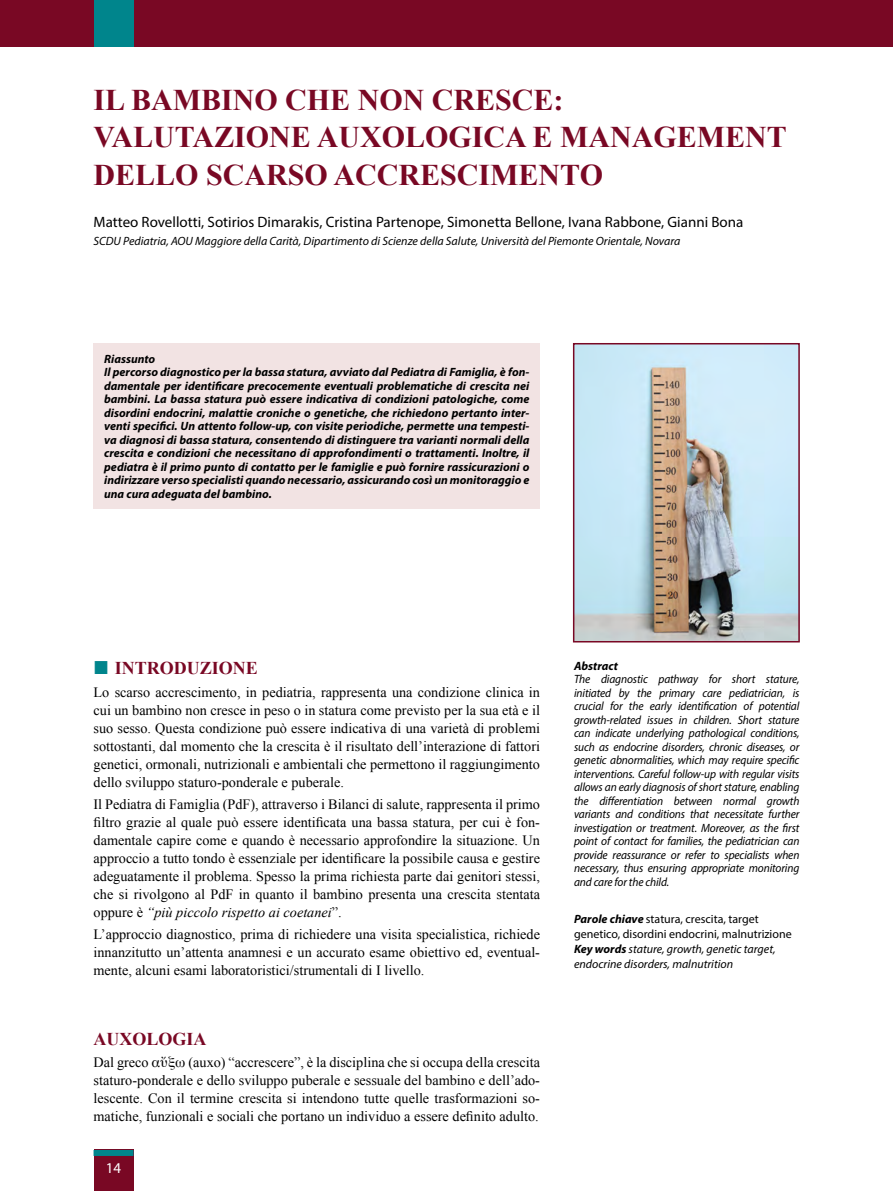
<style>
.page{position:relative;width:893px;height:1191px;background:#fff}
.page>*{position:absolute;margin:0;border:0;box-sizing:border-box;transform-origin:0 0}
.t1{font:700 30px/37.5px "Times New Roman";color:#790824}
.t2{font:700 18px "Times New Roman";color:#790824}
.t3{font:15px "Myriad Pro";color:#000}
.t4{font:15px "Myriad Pro";color:#fff}
.t5{font:14.25px/18px "Times New Roman";color:#000;text-align:justify}
.t6{font:italic 700 12px/13.5px "Myriad Pro";color:#000}
.t7{font:italic 12px/13.5px "Myriad Pro";color:#000;text-align:justify;scale:.95 1}
.t8{font:12px/15px "Myriad Pro";color:#000}
.t9{font:italic 12px "Myriad Pro";color:#000}
.s1{font-style:italic}
.s2{font-family:"Times"}
.s3{font-weight:700;font-style:italic}
</style>
<div class="page">
<div style="left:0;top:0;width:893px;height:47px;background:#790824"></div>
<div style="left:94px;top:0;width:40px;height:47px;background:#00858c"></div>
<div style="left:94px;top:1150px;width:40px;height:41px;background:#790824"></div>
<div style="left:94px;top:1150px;width:40px;height:6px;background:#00858c"></div>
<div style="left:94px;top:343px;width:446px;height:165px;background:#f2e3e3"></div>
<img style="left:576px;top:346px;width:221px;height:293px">
<div style="left:573px;top:343px;width:227px;height:299px;border:2px solid #790824"></div>
<h1 class="t1" style="left:94px;top:80px;width:695px">IL BAMBINO CHE NON CRESCE:<br>VALUTAZIONE AUXOLOGICA E MANAGEMENT<br>DELLO SCARSO ACCRESCIMENTO</h1>
<p class="t3" style="left:94px;top:212px;width:651px">Matteo Rovellotti, Sotirios Dimarakis, Cristina Partenope, Simonetta Bellone, Ivana Rabbone, Gianni Bona</p>
<p class="t9" style="left:94px;top:234px;width:588px">SCDU Pediatria, AOU Maggiore della Carità, Dipartimento di Scienze della Salute, Università del Piemonte Orientale, Novara</p>
<p class="t6" style="left:104px;top:351px;width:427px">Riassunto<br>Il percorso diagnostico per la bassa statura, avviato dal Pediatra di Famiglia, è fon&shy;damentale per identificare precocemente eventuali problematiche di crescita nei bambini. La bassa statura può essere indicativa di condizioni patologiche, come disordini endocrini, malattie croniche o genetiche, che richiedono pertanto inter&shy;venti specifici. Un attento follow-up, con visite periodiche, permette una tempesti&shy;va diagnosi di bassa statura, consentendo di distinguere tra varianti normali della crescita e condizioni che necessitano di approfondimenti o trattamenti. Inoltre, il pediatra è il primo punto di contatto per le famiglie e può fornire rassicurazioni o indirizzare verso specialisti quando necessario, assicurando così un monitoraggio e una cura adeguata del bambino.</p>
<p class="t2" style="left:115px;top:656px;width:145px">INTRODUZIONE</p>
<p class="t5" style="left:94px;top:682px;width:448px">Lo scarso accrescimento, in pediatria, rappresenta una condizione clinica in cui un bambino non cresce in peso o in statura come previsto per la sua età e il suo sesso. Questa condizione può essere indicativa di una varietà di problemi sottostanti, dal momento che la crescita è il risultato dell’interazione di fattori genetici, ormonali, nutrizionali e ambientali che permettono il raggiungimento dello sviluppo staturo-ponderale e puberale.</p>
<p class="t5" style="left:94px;top:795px;width:448px">Il Pediatra di Famiglia (PdF), attraverso i Bilanci di salute, rappresenta il primo filtro grazie al quale può essere identificata una bassa statura, per cui è fon&shy;damentale capire come e quando è necessario approfondire la situazione. Un approccio a tutto tondo è essenziale per identificare la possibile causa e gestire adeguatamente il problema. Spesso la prima richiesta parte dai genitori stessi, che si rivolgono al PdF in quanto il bambino presenta una crescita stentata oppure è <span class="s1">“più piccolo rispetto ai coetanei</span>”.</p>
<p class="t5" style="left:94px;top:925px;width:448px">L’approccio diagnostico, prima di richiedere una visita specialistica, richiede innanzitutto un’attenta anamnesi e un accurato esame obiettivo ed, eventual&shy;mente, alcuni esami laboratoristici/strumentali di I livello.</p>
<p class="t2" style="left:94px;top:1026px;width:115px">AUXOLOGIA</p>
<p class="t5" style="left:94px;top:1053px;width:448px">Dal greco <span class="s2">αὔξω</span> (auxo) “accrescere”, è la disciplina che si occupa della crescita staturo-ponderale e dello sviluppo puberale e sessuale del bambino e dell’ado&shy;lescente. Con il termine crescita si intendono tutte quelle trasformazioni so&shy;matiche, funzionali e sociali che portano un individuo a essere definito adulto.</p>
<p class="t4" style="left:106px;top:1158px;width:17px">14</p>
<p class="t6" style="left:574px;top:658px;width:45px">Abstract</p>
<p class="t7" style="left:574px;top:672px;width:239px">The diagnostic pathway for short stature, initiated by the primary care pediatrician, is crucial for the early identification of potential growth-related issues in children. Short stature can indicate underlying pathological conditions, such as endocrine disorders, chronic diseases, or genetic abnormalities, which may require specific interventions. Careful follow-up with regular visits allows an early diagnosis of short stature, enabling the differentiation between normal growth variants and conditions that necessitate further investigation or treatment. Moreover, as the first point of contact for families, the pediatrician can provide reassurance or refer to specialists when necessary, thus ensuring appropriate monitoring and care for the child.</p>
<p class="t8" style="left:574px;top:911px;width:219px"><span class="s3">Parole chiave</span> statura, crescita, target genetico, disordini endocrini, malnutrizione <span class="s3">Key words</span> <span class="s1">stature, growth, genetic target, endocrine disorders, malnutrition</span></p>
</div>
